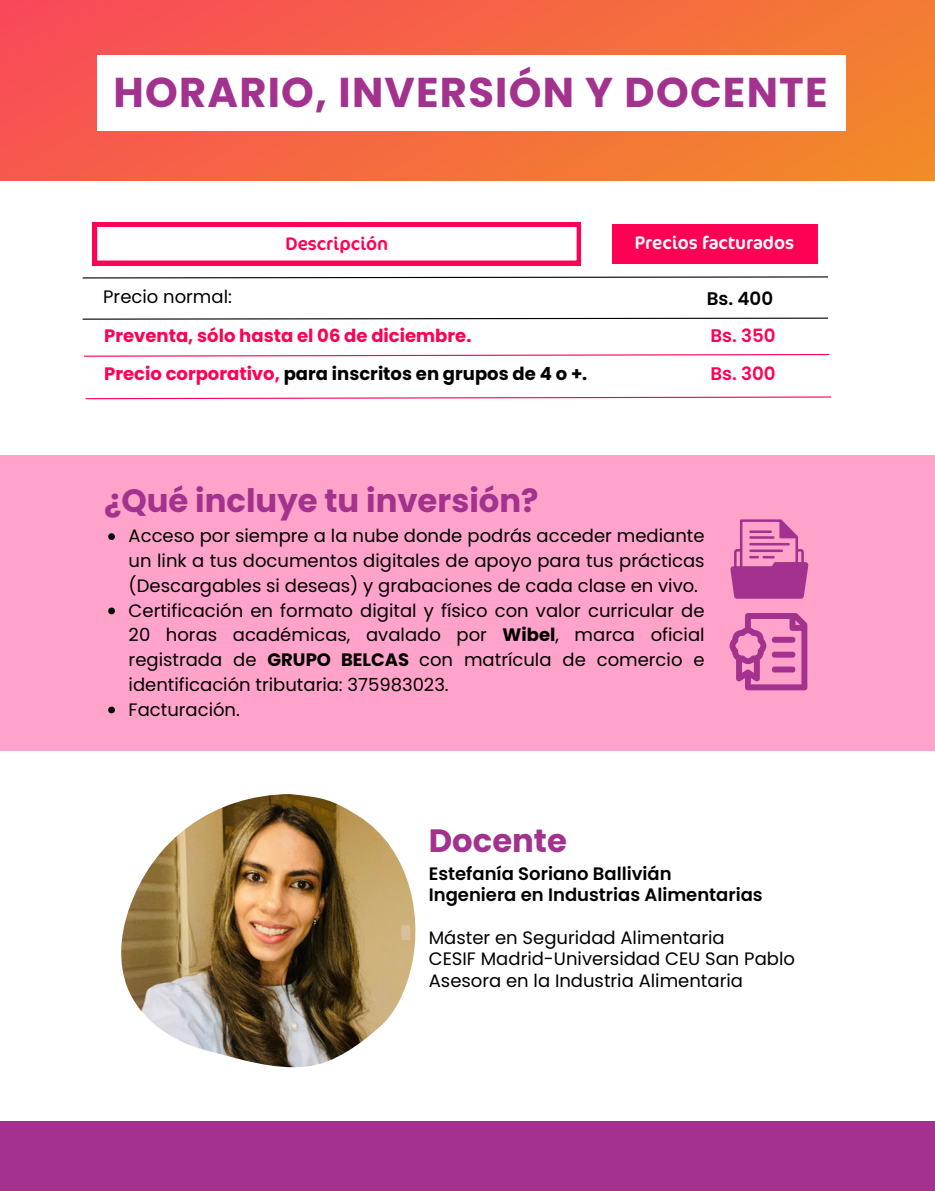
<style>
.page{position:relative;width:935px;height:1191px;background:#fff}
.page>*{position:absolute;margin:0;border:0;box-sizing:border-box;transform-origin:0 0}
.t1{font:700 41.55px "Poppins";letter-spacing:.03em;color:#a2328e}
.t2{font:700 32.25px "Poppins";color:#a2328e}
.t3{font:18.3px "Cocon";color:#fff}
.t4{font:600 18.3px "Poppins";color:#ff0054}
.t5{font:18.3px "Cocon";color:#ff0054}
.t6{font:600 18.3px "Poppins";color:#000}
.t7{font:18px/24.8px "Poppins";color:#000;text-align:justify}
.t8{font:600 18px "Poppins";color:#000}
.t9{font:700 18px "Poppins";color:#000}
.t10{font:700 18px "Poppins";color:#ff0054}
.s1{color:#ff0054}
.s2{font-weight:700}
</style>
<div class="page">
<div style="left:0;top:0;width:935px;height:181px;background:linear-gradient(to right,#f95257,#f28630)"></div>
<div style="left:0;top:1121px;width:935px;height:69px;background:#a2328e"></div>
<div style="left:97px;top:55px;width:748px;height:75px;background:#fff"></div>
<div style="left:612px;top:224px;width:205px;height:39px;background:#ff0054"></div>
<svg style="left:82px;top:276px;width:746px;height:3px"></svg>
<svg style="left:93px;top:222px;width:488px;height:43px"></svg>
<svg style="left:82px;top:317px;width:746px;height:3px"></svg>
<svg style="left:84px;top:354px;width:746px;height:3px"></svg>
<svg style="left:85px;top:396px;width:747px;height:4px"></svg>
<div style="left:0;top:455px;width:935px;height:296px;background:#ffa3cb"></div>
<svg style="left:108px;top:533px;width:7px;height:7px"></svg>
<svg style="left:108px;top:607px;width:7px;height:7px"></svg>
<svg style="left:108px;top:706px;width:7px;height:7px"></svg>
<svg style="left:730px;top:519px;width:78px;height:79px"></svg>
<svg style="left:729px;top:613px;width:78px;height:77px"></svg>
<img style="left:121px;top:794px;width:294px;height:274px">
<p class="t1" style="left:113px;top:64px;width:716px">HORARIO, INVERSIÓN Y DOCENTE</p>
<p class="t5" style="left:285px;top:232px;width:104px">Descripción</p>
<p class="t3" style="left:635px;top:232px;width:161px">Precios facturados</p>
<p class="t7" style="left:103px;top:284px;width:130px">Precio normal:</p>
<p class="t6" style="left:707px;top:286px;width:68px">Bs. 400</p>
<p class="t10" style="left:104px;top:323px;width:369px">Preventa, sólo hasta el 06 de diciembre.</p>
<p class="t4" style="left:710px;top:322px;width:67px">Bs. 350</p>
<p class="t9" style="left:104px;top:361px;width:485px"><span class="s1">Precio corporativo,</span> para inscritos en grupos de 4 o +.</p>
<p class="t4" style="left:710px;top:360px;width:67px">Bs. 300</p>
<p class="t2" style="left:104px;top:478px;width:436px">¿Qué incluye tu inversión?</p>
<p class="t7" style="left:129px;top:523px;width:577px">Acceso por siempre a la nube donde podrás acceder mediante un link a tus documentos digitales de apoyo para tus prácticas (Descargables si deseas) y grabaciones de cada clase en vivo.</p>
<p class="t7" style="left:129px;top:598px;width:577px">Certificación en formato digital y físico con valor curricular de 20 horas académicas, avalado por <span class="s2">Wibel</span>, marca oficial registrada de <span class="s2">GRUPO BELCAS</span> con matrícula de comercio e identificación tributaria: 375983023.</p>
<p class="t7" style="left:129px;top:697px;width:113px">Facturación.</p>
<p class="t2" style="left:429px;top:818px;width:140px">Docente</p>
<p class="t8" style="left:429px;top:860px;width:244px">Estefanía Soriano Ballivián</p>
<p class="t8" style="left:429px;top:882px;width:335px">Ingeniera en Industrias Alimentarias</p>
<p class="t7" style="left:429px;top:925px;width:297px">Máster en Seguridad Alimentaria</p>
<p class="t7" style="left:429px;top:946px;width:368px">CESIF Madrid-Universidad CEU San Pablo</p>
<p class="t7" style="left:429px;top:967px;width:316px">Asesora en la Industria Alimentaria</p>
</div>
